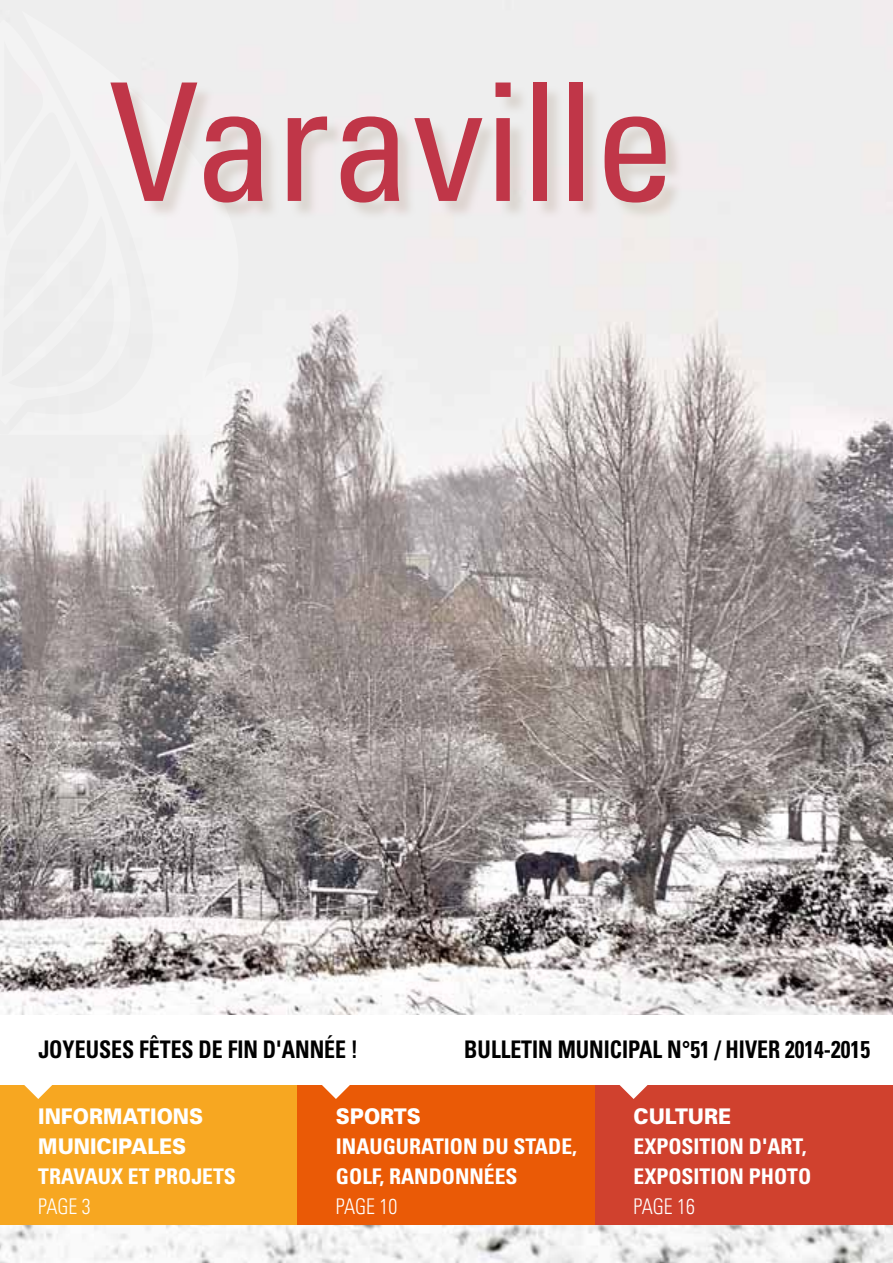
<style>
.page{position:relative;width:893px;height:1263px;background:#fff}
.page>*{position:absolute;margin:0;border:0;box-sizing:border-box;transform-origin:0 0}
.t1{font:condensed 163.95px "Univers";color:#c03648}
.t2{font:700 condensed 24.3px "Univers";color:#000;scale:.9 1}
.t3{font:700 condensed 21.6px/30px "Univers";color:#fff}
.t4{font:900 21.6px/30px "Univers";color:#fff;scale:.9 1}
.t5{font:300 condensed 21.6px "Univers";color:#fff;scale:.93 1}
</style>
<div class="page">
<img style="left:0;top:0;width:893px;height:1263px">
<div style="left:0;top:1076px;width:298px;height:149px;background:#f7a721"></div>
<div style="left:298px;top:1076px;width:297px;height:149px;background:#ea5a06"></div>
<div style="left:595px;top:1076px;width:298px;height:149px;background:#d0412e"></div>
<div style="left:0;top:1015px;width:893px;height:69px;background:#fff"></div>
<svg style="left:23px;top:1084px;width:30px;height:15px"></svg>
<svg style="left:321px;top:1084px;width:30px;height:15px"></svg>
<svg style="left:619px;top:1084px;width:30px;height:15px"></svg>
<div style="left:0;top:11px;width:252px;height:424px;background:#efeeee"></div>
<div style="left:114px;top:85px;width:570px;height:136px;background:#af9e8c;opacity:.3"></div>
<h1 class="t1" style="left:108px;top:39px;width:569px">Varaville</h1>
<p class="t2" style="left:38px;top:1035px;width:357px">JOYEUSES FÊTES DE FIN D'ANNÉE !</p>
<p class="t2" style="left:464px;top:1035px;width:452px">BULLETIN MUNICIPAL N°51 / HIVER 2014-2015</p>
<p class="t4" style="left:38px;top:1101px;width:185px">INFORMATIONS<br>MUNICIPALES</p>
<p class="t3" style="left:38px;top:1161px;width:199px">TRAVAUX ET PROJETS</p>
<p class="t5" style="left:38px;top:1193px;width:58px">PAGE 3</p>
<p class="t4" style="left:336px;top:1101px;width:96px">SPORTS</p>
<p class="t3" style="left:336px;top:1131px;width:243px">INAUGURATION DU STADE,<br>GOLF, RANDONNÉES</p>
<p class="t5" style="left:336px;top:1193px;width:67px">PAGE 10</p>
<p class="t4" style="left:634px;top:1101px;width:110px">CULTURE</p>
<p class="t3" style="left:634px;top:1131px;width:179px">EXPOSITION D'ART,<br>EXPOSITION PHOTO</p>
<p class="t5" style="left:634px;top:1193px;width:67px">PAGE 16</p>
</div>
